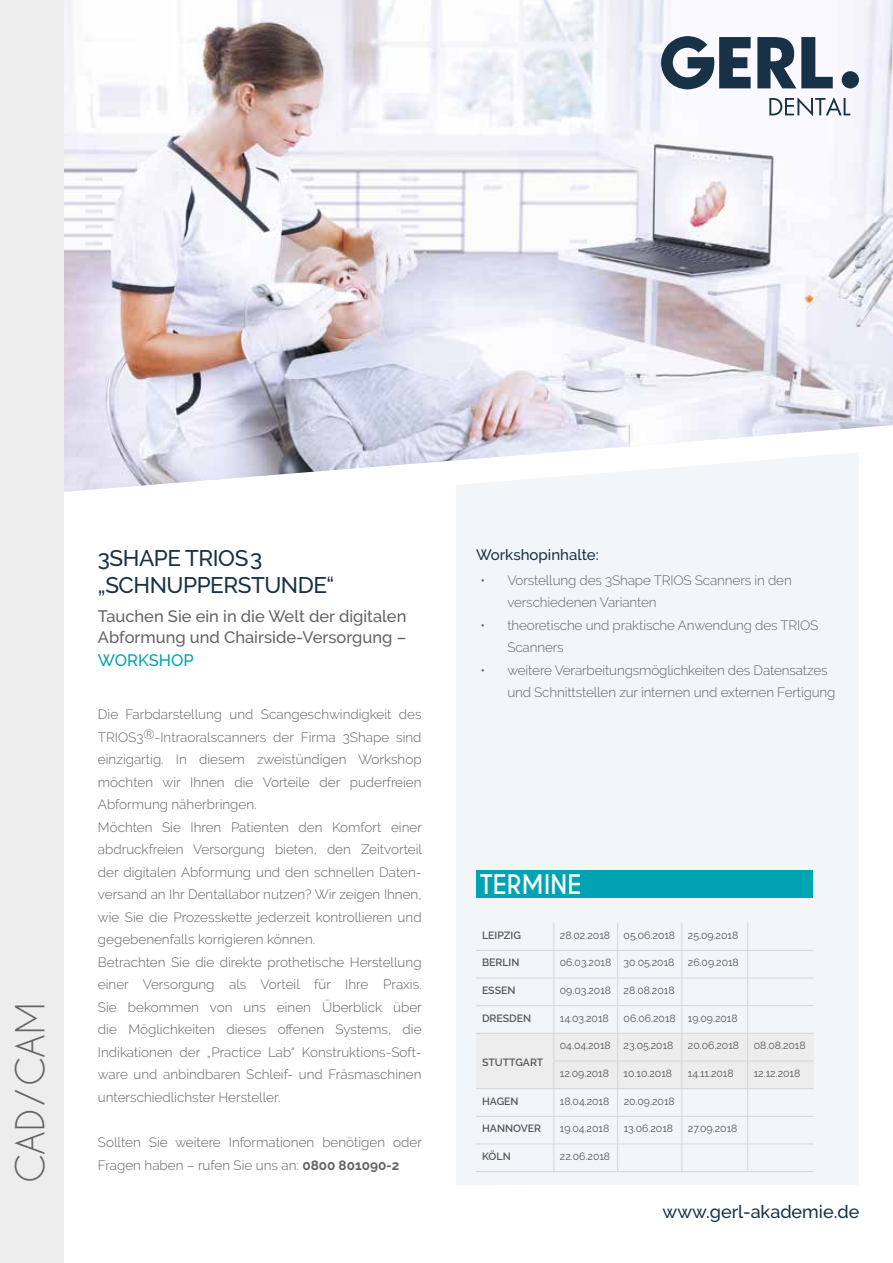
<style>
.page{position:relative;width:893px;height:1263px;background:#fff}
.page>*{position:absolute;margin:0;border:0;box-sizing:border-box;transform-origin:0 0}
.t1{font:37.5px "Caviar Dreams";letter-spacing:-.01em;color:#646363}
.t2{font:700 25.35px "Caviar Dreams";color:#fff}
.t3{font:500 22.5px/27px "Raleway";letter-spacing:-.02em;color:#183146}
.t4{font:500 18px "Raleway";color:#183146}
.t5{font:500 16.5px/21px "Raleway";color:#646363}
.t6{font:500 16.5px "Raleway";color:#00a3b1}
.t7{font:500 15px "Raleway";color:#183146}
.t8{font:300 13.5px/22.5px "Raleway";color:#646363}
.t9{font:10.5px "Raleway";color:#575756}
.t10{font:600 10.5px "Raleway";color:#575756}
.s1{font-weight:700}
</style>
<div class="page">
<div style="left:456px;top:520px;width:403px;height:665px;background:#f2f6f9"></div>
<div style="left:456px;top:493px;width:403px;height:27px;background:#f2f6f9"></div>
<img style="left:64px;top:0;width:829px;height:493px">
<svg style="left:661px;top:36px;width:90px;height:53px"></svg>
<svg style="left:757px;top:37px;width:76px;height:51px"></svg>
<div style="left:842px;top:71px;width:17px;height:17px;background:#183146;border-radius:50%"></div>
<svg style="left:769px;top:97px;width:81px;height:19px"></svg>
<div style="left:476px;top:871px;width:336px;height:27px;background:#00a3b1"></div>
<div style="left:0;top:0;width:64px;height:1263px;background:#ededed"></div>
<hr style="left:476px;top:1171px;width:78px;height:1px;background:#d4d4d4">
<hr style="left:554px;top:1171px;width:64px;height:1px;background:#d4d4d4">
<hr style="left:618px;top:1171px;width:64px;height:1px;background:#d4d4d4">
<hr style="left:682px;top:1171px;width:66px;height:1px;background:#d4d4d4">
<hr style="left:748px;top:1171px;width:66px;height:1px;background:#d4d4d4">
<svg style="left:476px;top:923px;width:338px;height:248px"></svg>
<h1 class="t1" style="left:8px;top:1183px;width:182px;rotate:-90deg">CAD/CAM</h1>
<h3 class="t3" style="left:98px;top:544px;width:238px">3SHAPE TRIOS3 „SCHNUPPERSTUNDE“</h3>
<p class="t5" style="left:98px;top:606px;width:310px">Tauchen Sie ein in die Welt der digitalen<br>Abformung und Chairside-Versorgung –</p>
<p class="t6" style="left:98px;top:650px;width:97px">WORKSHOP</p>
<p class="t8" style="left:98px;top:703px;width:326px">Die Farbdarstellung und Scangeschwindigkeit des TRIOS3®-Intraoralscanners der Firma 3Shape sind einzigartig. In diesem zweistündigen Workshop möchten wir Ihnen die Vorteile der puderfreien Abformung näherbringen.<br>Möchten Sie Ihren Patienten den Komfort einer abdruckfreien Versorgung bieten, den Zeitvorteil der digitalen Abformung und den schnellen Daten&shy;versand an Ihr Dentallabor nutzen? Wir zeigen Ihnen, wie Sie die Prozesskette jederzeit kontrollieren und gegebenenfalls korrigieren können.<br>Betrachten Sie die direkte prothetische Herstellung einer Versorgung als Vorteil für Ihre Praxis.<br>Sie bekommen von uns einen Überblick über die Möglichkeiten dieses offenen Systems, die Indikationen der „Practice Lab“ Konstruktions-Soft&shy;ware und anbindbaren Schleif- und Fräsmaschinen unterschiedlichster Hersteller.</p>
<p class="t8" style="left:98px;top:1131px;width:325px">Sollten Sie weitere Informationen benötigen oder<br>Fragen haben – rufen Sie uns an: <span class="s1">0800 801090-2</span></p>
<p class="t7" style="left:476px;top:546px;width:124px">Workshopinhalte:</p>
<p class="t8" style="left:507px;top:569px;width:286px;text-indent:-27px">• Vorstellung des 3Shape TRIOS Scanners in den verschiedenen Varianten</p>
<p class="t8" style="left:507px;top:614px;width:313px;text-indent:-27px">• theoretische und praktische Anwendung des TRIOS<br>Scanners</p>
<p class="t8" style="left:507px;top:659px;width:330px;text-indent:-27px">• weitere Verarbeitungsmöglichkeiten des Datensatzes und Schnittstellen zur internen und externen Fertigung</p>
<h2 class="t2" style="left:480px;top:869px;width:103px">TERMINE</h2>
<p class="t10" style="left:482px;top:929px;width:40px">LEIPZIG</p>
<p class="t9" style="left:560px;top:929px;width:52px">28.02.2018</p>
<p class="t9" style="left:624px;top:929px;width:116px">05.06.2018 25.09.2018</p>
<p class="t10" style="left:482px;top:956px;width:39px">BERLIN</p>
<p class="t9" style="left:560px;top:956px;width:116px">06.03.2018 30.05.2018</p>
<p class="t9" style="left:688px;top:956px;width:52px">26.09.2018</p>
<p class="t10" style="left:482px;top:984px;width:35px">ESSEN</p>
<p class="t9" style="left:560px;top:984px;width:116px">09.03.2018 28.08.2018</p>
<p class="t10" style="left:482px;top:1012px;width:50px">DRESDEN</p>
<p class="t9" style="left:560px;top:1012px;width:50px">14.03.2018</p>
<p class="t9" style="left:624px;top:1012px;width:116px">06.06.2018 19.09.2018</p>
<p class="t10" style="left:482px;top:1056px;width:63px">STUTTGART</p>
<p class="t9" style="left:560px;top:1039px;width:115px">04.04.2018 23.05.2018</p>
<p class="t9" style="left:688px;top:1039px;width:53px">20.06.2018</p>
<p class="t9" style="left:754px;top:1039px;width:53px">08.08.2018</p>
<p class="t9" style="left:560px;top:1067px;width:51px">12.09.2018</p>
<p class="t9" style="left:624px;top:1067px;width:50px">10.10.2018</p>
<p class="t9" style="left:688px;top:1067px;width:47px">14.11.2018</p>
<p class="t9" style="left:754px;top:1067px;width:48px">12.12.2018</p>
<p class="t10" style="left:482px;top:1095px;width:38px">HAGEN</p>
<p class="t9" style="left:560px;top:1095px;width:51px">18.04.2018</p>
<p class="t9" style="left:624px;top:1095px;width:53px">20.09.2018</p>
<p class="t10" style="left:482px;top:1122px;width:61px">HANNOVER</p>
<p class="t9" style="left:560px;top:1122px;width:51px">19.04.2018</p>
<p class="t9" style="left:624px;top:1122px;width:51px">13.06.2018</p>
<p class="t9" style="left:688px;top:1122px;width:51px">27.09.2018</p>
<p class="t10" style="left:482px;top:1150px;width:30px">KÖLN</p>
<p class="t9" style="left:560px;top:1150px;width:52px">22.06.2018</p>
<h3 class="t4" style="left:663px;top:1201px;width:198px">www.gerl-akademie.de</h3>
</div>
